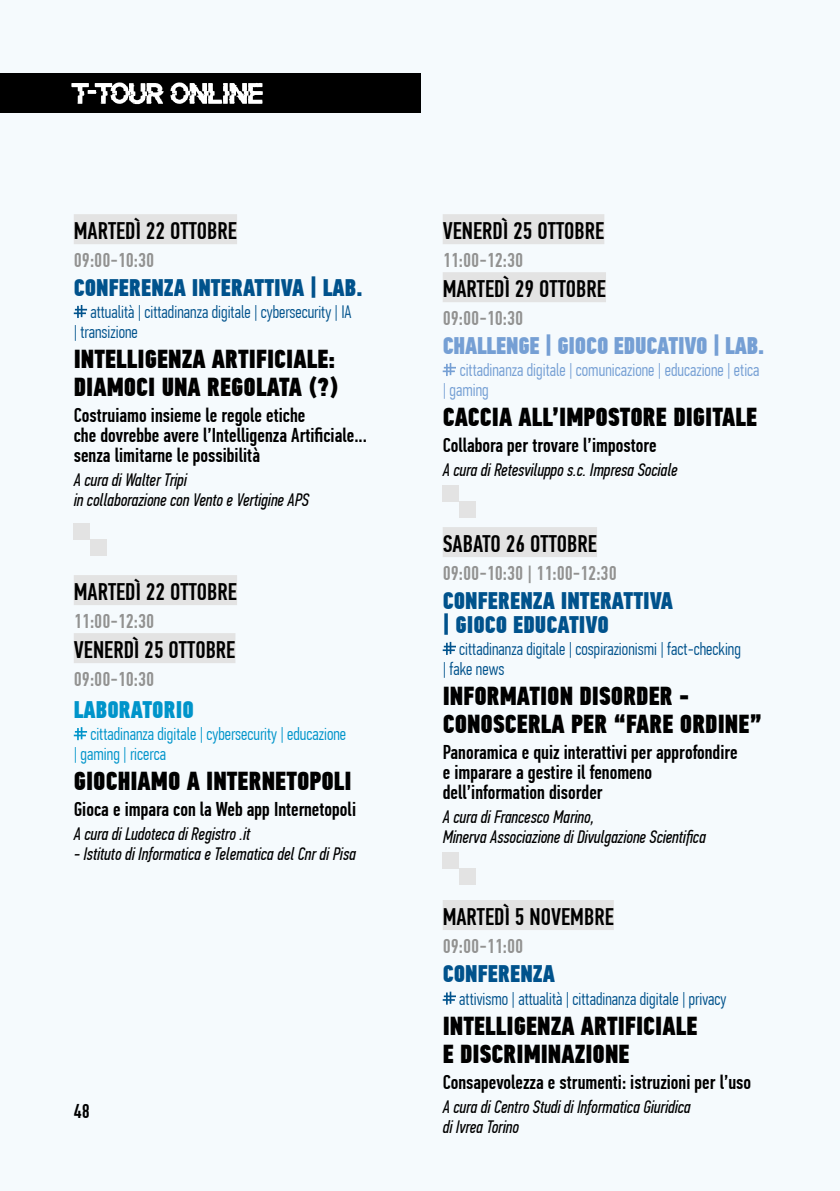
<style>
.page{position:relative;width:840px;height:1191px;background:#fff}
.page>*{position:absolute;margin:0;border:0;box-sizing:border-box;transform-origin:0 0}
.t1{font:26px/28px "PF Din Text Comp Pro X Black";color:#000}
.t2{font:500 24px "PF Din Text Comp Pro";color:#000}
.t3{font:24px/24px "PF Din Text Comp Pro X Black";color:#00528c}
.t4{font:24px "PF Din Text Comp Pro X Black";letter-spacing:-.01em;color:#759fd4}
.t5{font:24px "PF Din Text Comp Pro X Black";color:#0094ca}
.t6{font:500 20px/20px "PF Din Text Comp Pro";color:#000}
.t7{font:500 20px "PF Din Text Comp Pro";color:#929291}
.t8{font:italic 18px/20px "PF Din Text Comp Pro";color:#000}
.t9{font:300 18px/20px "PF Din Text Comp Pro";color:#00528c}
.t10{font:300 18px/20px "PF Din Text Comp Pro";color:#0094ca}
.t11{font:300 18px/20px "PF Din Text Comp Pro";color:#759fd4}
</style>
<div class="page">
<div style="left:0;top:0;width:839px;height:1191px;background:#f5fafd"></div>
<div style="left:74px;top:214px;width:163px;height:30px;background:#e3e3e3"></div>
<div style="left:74px;top:575px;width:163px;height:30px;background:#e3e3e3"></div>
<div style="left:74px;top:633px;width:161px;height:30px;background:#e3e3e3"></div>
<svg style="left:74px;top:305px;width:13px;height:13px"></svg>
<div style="left:74px;top:523px;width:16px;height:17px;background:#e3e3e3"></div>
<div style="left:90px;top:540px;width:16px;height:16px;background:#e3e3e3"></div>
<svg style="left:74px;top:727px;width:13px;height:13px"></svg>
<div style="left:442px;top:214px;width:162px;height:30px;background:#e3e3e3"></div>
<div style="left:442px;top:272px;width:163px;height:30px;background:#e3e3e3"></div>
<div style="left:442px;top:527px;width:154px;height:30px;background:#e3e3e3"></div>
<div style="left:442px;top:900px;width:171px;height:30px;background:#e3e3e3"></div>
<svg style="left:442px;top:363px;width:13px;height:13px"></svg>
<div style="left:442px;top:485px;width:16px;height:17px;background:#e3e3e3"></div>
<div style="left:458px;top:502px;width:17px;height:16px;background:#e3e3e3"></div>
<svg style="left:442px;top:642px;width:13px;height:13px"></svg>
<div style="left:442px;top:852px;width:16px;height:16px;background:#e3e3e3"></div>
<div style="left:458px;top:868px;width:17px;height:17px;background:#e3e3e3"></div>
<svg style="left:442px;top:991px;width:13px;height:13px"></svg>
<div style="left:0;top:74px;width:420px;height:39px;background:#000"></div>
<svg style="left:71px;top:82px;width:191px;height:22px"></svg>
<p class="t2" style="left:74px;top:217px;width:165px">MARTEDÌ 22 OTTOBRE</p>
<p class="t7" style="left:74px;top:249px;width:82px">09:00-10:30</p>
<p class="t3" style="left:74px;top:276px;width:290px">CONFERENZA INTERATTIVA | LAB.</p>
<p class="t9" style="left:74px;top:302px;width:279px;text-indent:17px">attualità | cittadinanza digitale | cybersecurity | IA | transizione</p>
<h1 class="t1" style="left:74px;top:345px;width:265px">INTELLIGENZA ARTIFICIALE:<br>DIAMOCI UNA REGOLATA (?)</h1>
<p class="t6" style="left:74px;top:405px;width:294px">Costruiamo insieme le regole etiche<br>che dovrebbe avere l’Intelligenza Artificiale... senza limitarne le possibilità</p>
<p class="t8" style="left:74px;top:470px;width:236px">A cura di Walter Tripi<br>in collaborazione con Vento e Vertigine APS</p>
<p class="t2" style="left:74px;top:578px;width:165px">MARTEDÌ 22 OTTOBRE</p>
<p class="t7" style="left:74px;top:609px;width:82px">11:00-12:30</p>
<p class="t2" style="left:74px;top:636px;width:163px">VENERDÌ 25 OTTOBRE</p>
<p class="t7" style="left:74px;top:667px;width:82px">09:00-10:30</p>
<p class="t5" style="left:74px;top:695px;width:121px">LABORATORIO</p>
<p class="t10" style="left:74px;top:724px;width:274px;text-indent:17px">cittadinanza digitale | cybersecurity | educazione | gaming | ricerca</p>
<h1 class="t1" style="left:74px;top:767px;width:279px">GIOCHIAMO A INTERNETOPOLI</h1>
<p class="t6" style="left:74px;top:799px;width:283px">Gioca e impara con la Web app Internetopoli</p>
<p class="t8" style="left:74px;top:824px;width:178px">A cura di Ludoteca di Registro .it</p>
<p class="t8" style="left:74px;top:844px;width:283px">- Istituto di Informatica e Telematica del Cnr di Pisa</p>
<p class="t6" style="left:74px;top:1101px;width:18px">48</p>
<p class="t2" style="left:442px;top:217px;width:163px">VENERDÌ 25 OTTOBRE</p>
<p class="t7" style="left:442px;top:249px;width:82px">11:00-12:30</p>
<p class="t2" style="left:442px;top:275px;width:165px">MARTEDÌ 29 OTTOBRE</p>
<p class="t7" style="left:442px;top:307px;width:82px">09:00-10:30</p>
<p class="t4" style="left:442px;top:331px;width:323px">CHALLENGE | GIOCO EDUCATIVO | LAB.</p>
<p class="t11" style="left:442px;top:360px;width:318px;text-indent:17px">cittadinanza digitale | comunicazione | educazione | etica | gaming</p>
<h1 class="t1" style="left:442px;top:403px;width:316px">CACCIA ALL’IMPOSTORE DIGITALE</h1>
<p class="t6" style="left:442px;top:435px;width:215px">Collabora per trovare l’impostore</p>
<p class="t8" style="left:442px;top:460px;width:236px">A cura di Retesviluppo s.c. Impresa Sociale</p>
<p class="t2" style="left:442px;top:530px;width:156px">SABATO 26 OTTOBRE</p>
<p class="t7" style="left:442px;top:561px;width:175px">09:00-10:30 | 11:00-12:30</p>
<p class="t3" style="left:442px;top:589px;width:232px">CONFERENZA INTERATTIVA | GIOCO EDUCATIVO</p>
<p class="t9" style="left:442px;top:639px;width:299px;text-indent:17px">cittadinanza digitale | cospirazionismi | fact-checking | fake news</p>
<h1 class="t1" style="left:442px;top:682px;width:321px">INFORMATION DISORDER -<br>CONOSCERLA PER “FARE ORDINE”</h1>
<p class="t6" style="left:442px;top:742px;width:296px">Panoramica e quiz interattivi per approfondire e imparare a gestire il fenomeno dell’information disorder</p>
<p class="t8" style="left:442px;top:807px;width:264px">A cura di Francesco Marino,<br>Minerva Associazione di Divulgazione Scientifica</p>
<p class="t2" style="left:442px;top:903px;width:172px">MARTEDÌ 5 NOVEMBRE</p>
<p class="t7" style="left:442px;top:934px;width:82px">09:00-11:00</p>
<p class="t3" style="left:442px;top:962px;width:114px">CONFERENZA</p>
<p class="t9" style="left:459px;top:988px;width:268px">attivismo | attualità | cittadinanza digitale | privacy</p>
<h1 class="t1" style="left:442px;top:1012px;width:256px">INTELLIGENZA ARTIFICIALE<br>E DISCRIMINAZIONE</h1>
<p class="t6" style="left:442px;top:1072px;width:310px">Consapevolezza e strumenti: istruzioni per l’uso</p>
<p class="t8" style="left:442px;top:1096px;width:249px">A cura di Centro Studi di Informatica Giuridica di Ivrea Torino</p>
</div>
